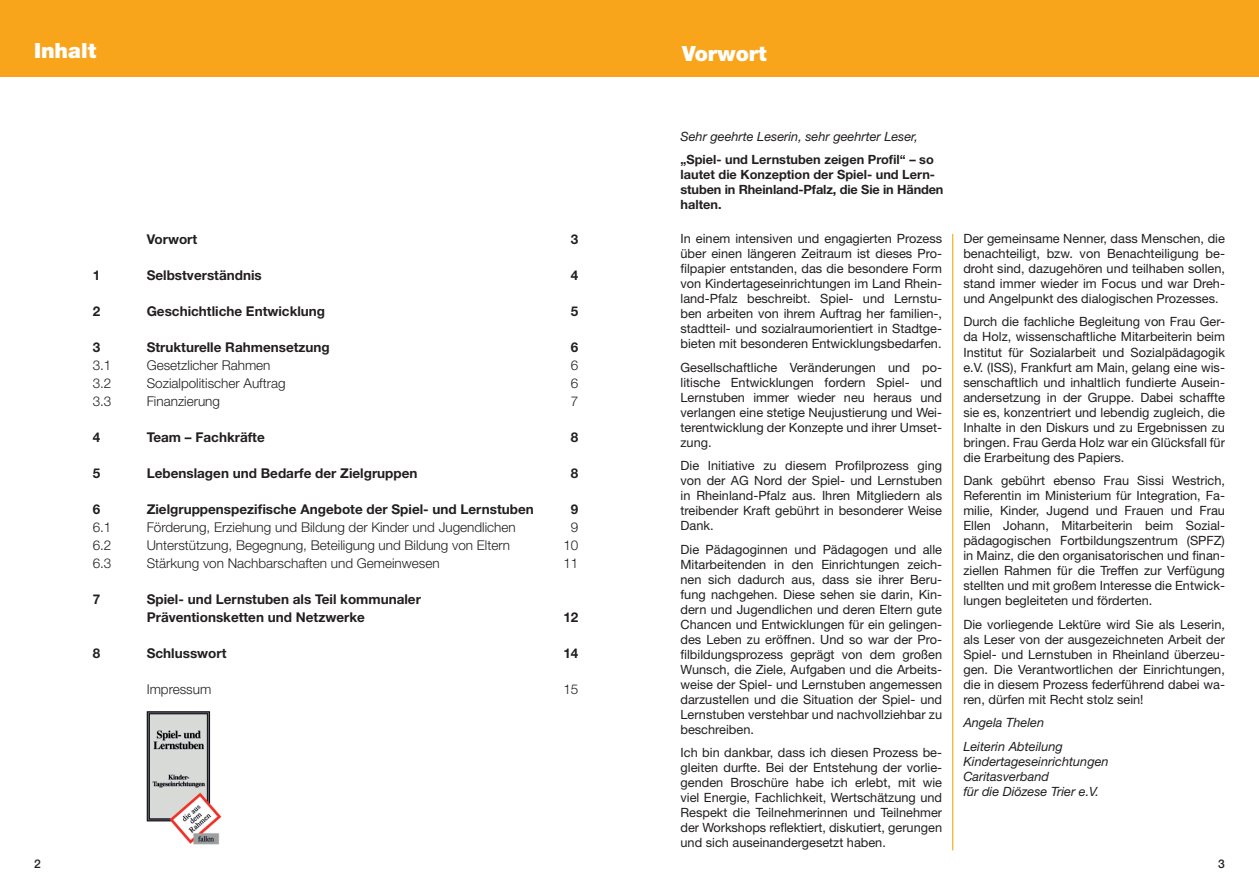
<style>
.page{position:relative;width:1259px;height:893px;background:#fff}
.page>*{position:absolute;margin:0;border:0;box-sizing:border-box;transform-origin:0 0}
.Kapitelüberschrift{font:900 21px "Helvetica Neue LT Std";color:#fff}
.t1{font:700 13.5px/18px "Helvetica Neue LT Std";color:#231f20}
.t2{font:300 13.5px "Helvetica Neue LT Std";color:#231f20}
.t3{font:12.75px/15px "Helvetica Neue LT Std";color:#231f20;text-align:justify}
.t4{font:italic 12.75px/15px "Helvetica Neue LT Std";color:#231f20}
.t5{font:700 12.75px/15px "Helvetica Neue LT Std";color:#231f20}
.t6{font:500 12px "Helvetica Neue LT Std";color:#231f20}
</style>
<div class="page">
<div style="left:0;top:0;width:1259px;height:77px;background:#f9a51b"></div>
<hr style="left:952px;top:234px;width:1px;height:616px;background:#f9a51b">
<img style="left:146px;top:711px;width:76px;height:134px">
<p class="Kapitelüberschrift" style="left:34px;top:38px;width:64px">Inhalt</p>
<p class="t1" style="left:147px;top:229px;width:52px">Vorwort</p>
<p class="t1" style="left:571px;top:229px;width:9px">3</p>
<p class="t1" style="left:93px;top:265px;width:9px">1</p>
<p class="t1" style="left:147px;top:265px;width:117px">Selbstverständnis</p>
<p class="t1" style="left:571px;top:265px;width:9px">4</p>
<p class="t1" style="left:93px;top:301px;width:9px">2</p>
<p class="t1" style="left:147px;top:301px;width:180px">Geschichtliche Entwicklung</p>
<p class="t1" style="left:571px;top:301px;width:9px">5</p>
<p class="t1" style="left:93px;top:337px;width:9px">3</p>
<p class="t1" style="left:147px;top:337px;width:185px">Strukturelle Rahmensetzung</p>
<p class="t1" style="left:571px;top:337px;width:9px">6</p>
<p class="t2" style="left:93px;top:356px;width:20px">3.1</p>
<p class="t2" style="left:147px;top:356px;width:125px">Gesetzlicher Rahmen</p>
<p class="t2" style="left:571px;top:356px;width:9px">6</p>
<p class="t2" style="left:93px;top:374px;width:20px">3.2</p>
<p class="t2" style="left:147px;top:374px;width:140px">Sozialpolitischer Auftrag</p>
<p class="t2" style="left:571px;top:374px;width:9px">6</p>
<p class="t2" style="left:93px;top:392px;width:20px">3.3</p>
<p class="t2" style="left:147px;top:392px;width:75px">Finanzierung</p>
<p class="t2" style="left:571px;top:392px;width:9px">7</p>
<p class="t1" style="left:93px;top:427px;width:9px">4</p>
<p class="t1" style="left:147px;top:427px;width:119px">Team – Fachkräfte</p>
<p class="t1" style="left:571px;top:427px;width:9px">8</p>
<p class="t1" style="left:93px;top:463px;width:9px">5</p>
<p class="t1" style="left:147px;top:463px;width:272px">Lebenslagen und Bedarfe der Zielgruppen</p>
<p class="t1" style="left:571px;top:463px;width:9px">8</p>
<p class="t1" style="left:93px;top:499px;width:9px">6</p>
<p class="t1" style="left:147px;top:499px;width:388px">Zielgruppenspezifische Angebote der Spiel- und Lernstuben</p>
<p class="t1" style="left:571px;top:499px;width:9px">9</p>
<p class="t2" style="left:93px;top:518px;width:20px">6.1</p>
<p class="t2" style="left:147px;top:518px;width:370px">Förderung, Erziehung und Bildung der Kinder und Jugendlichen</p>
<p class="t2" style="left:571px;top:518px;width:9px">9</p>
<p class="t2" style="left:93px;top:536px;width:20px">6.2</p>
<p class="t2" style="left:147px;top:536px;width:365px">Unterstützung, Begegnung, Beteiligung und Bildung von Eltern</p>
<p class="t2" style="left:563px;top:536px;width:17px">10</p>
<p class="t2" style="left:93px;top:554px;width:20px">6.3</p>
<p class="t2" style="left:147px;top:554px;width:294px">Stärkung von Nachbarschaften und Gemeinwesen</p>
<p class="t2" style="left:563px;top:554px;width:17px">11</p>
<p class="t1" style="left:93px;top:589px;width:9px">7</p>
<p class="t1" style="left:147px;top:589px;width:276px">Spiel- und Lernstuben als Teil kommunaler<br>Präventionsketten und Netzwerke</p>
<p class="t1" style="left:563px;top:607px;width:17px">12</p>
<p class="t1" style="left:93px;top:643px;width:9px">8</p>
<p class="t1" style="left:147px;top:643px;width:81px">Schlusswort</p>
<p class="t1" style="left:563px;top:643px;width:17px">14</p>
<p class="t2" style="left:147px;top:680px;width:66px">Impressum</p>
<p class="t2" style="left:563px;top:680px;width:17px">15</p>
<p class="Kapitelüberschrift" style="left:682px;top:41px;width:86px">Vorwort</p>
<p class="t4" style="left:680px;top:129px;width:239px">Sehr geehrte Leserin, sehr geehrter Leser,</p>
<p class="t5" style="left:680px;top:152px;width:264px">„Spiel- und Lernstuben zeigen Profil“ – so lautet die Konzeption der Spiel- und Lern&shy;stuben in Rheinland-Pfalz, die Sie in Händen halten.</p>
<p class="t3" style="left:680px;top:231px;width:263px">In einem intensiven und engagierten Prozess über einen längeren Zeitraum ist dieses Pro&shy;filpapier entstanden, das die besondere Form von Kindertageseinrichtungen im Land Rhein&shy;land-Pfalz beschreibt. Spiel- und Lernstu&shy;ben arbeiten von ihrem Auftrag her familien-, stadtteil- und sozialraumorientiert in Stadtge&shy;bieten mit besonderen Entwicklungsbedarfen.</p>
<p class="t3" style="left:680px;top:359px;width:263px">Gesellschaftliche Veränderungen und po&shy;litische Entwicklungen fordern Spiel- und Lernstuben immer wieder neu heraus und verlangen eine stetige Neujustierung und Wei&shy;terentwicklung der Konzepte und ihrer Umset&shy;zung.</p>
<p class="t3" style="left:680px;top:458px;width:263px">Die Initiative zu diesem Profilprozess ging von der AG Nord der Spiel- und Lernstuben in Rheinland-Pfalz aus. Ihren Mitgliedern als treibender Kraft gebührt in besonderer Weise Dank.</p>
<p class="t3" style="left:680px;top:541px;width:263px">Die Pädagoginnen und Pädagogen und alle Mitarbeitenden in den Einrichtungen zeich&shy;nen sich dadurch aus, dass sie ihrer Beru&shy;fung nachgehen. Diese sehen sie darin, Kin&shy;dern und Jugendlichen und deren Eltern gute Chancen und Entwicklungen für ein gelingen&shy;des Leben zu eröffnen. Und so war der Pro&shy;filbildungsprozess geprägt von dem großen Wunsch, die Ziele, Aufgaben und die Arbeits&shy;weise der Spiel- und Lernstuben angemessen darzustellen und die Situation der Spiel- und Lernstuben verstehbar und nachvollziehbar zu beschreiben.</p>
<p class="t3" style="left:680px;top:745px;width:263px">Ich bin dankbar, dass ich diesen Prozess be&shy;gleiten durfte. Bei der Entstehung der vorlie&shy;genden Broschüre habe ich erlebt, mit wie viel Energie, Fachlichkeit, Wertschätzung und Respekt die Teilnehmerinnen und Teilnehmer der Workshops reflektiert, diskutiert, gerungen und sich auseinandergesetzt haben.</p>
<p class="t3" style="left:963px;top:231px;width:263px">Der gemeinsame Nenner, dass Menschen, die benachteiligt, bzw. von Benachteiligung be&shy;droht sind, dazugehören und teilhaben sollen, stand immer wieder im Focus und war Dreh&shy;und Angelpunkt des dialogischen Prozesses.</p>
<p class="t3" style="left:963px;top:314px;width:263px">Durch die fachliche Begleitung von Frau Ger&shy;da Holz, wissenschaftliche Mitarbeiterin beim Institut für Sozialarbeit und Sozialpädagogik e.V. (ISS), Frankfurt am Main, gelang eine wis&shy;senschaftlich und inhaltlich fundierte Ausein&shy;andersetzung in der Gruppe. Dabei schaffte sie es, konzentriert und lebendig zugleich, die Inhalte in den Diskurs und zu Ergebnissen zu bringen. Frau Gerda Holz war ein Glücksfall für die Erarbeitung des Papiers.</p>
<p class="t3" style="left:963px;top:473px;width:263px">Dank gebührt ebenso Frau Sissi Westrich, Referentin im Ministerium für Integration, Fa&shy;milie, Kinder, Jugend und Frauen und Frau Ellen Johann, Mitarbeiterin beim Sozial&shy;pädagogischen Fortbildungszentrum (SPFZ) in Mainz, die den organisatorischen und finan&shy;ziellen Rahmen für die Treffen zur Verfügung stellten und mit großem Interesse die Entwick&shy;lungen begleiteten und förderten.</p>
<p class="t3" style="left:963px;top:616px;width:263px">Die vorliegende Lektüre wird Sie als Leserin, als Leser von der ausgezeichneten Arbeit der Spiel- und Lernstuben in Rheinland überzeu&shy;gen. Die Verantwortlichen der Einrichtungen, die in diesem Prozess federführend dabei wa&shy;ren, dürfen mit Recht stolz sein!</p>
<p class="t4" style="left:963px;top:715px;width:82px">Angela Thelen</p>
<p class="t4" style="left:963px;top:738px;width:147px">Leiterin Abteilung<br>Kindertageseinrichtungen<br>Caritasverband<br>für die Diözese Trier e.V.</p>
<p class="t6" style="left:34px;top:856px;width:8px">2</p>
<p class="t6" style="left:1218px;top:856px;width:8px">3</p>
</div>
